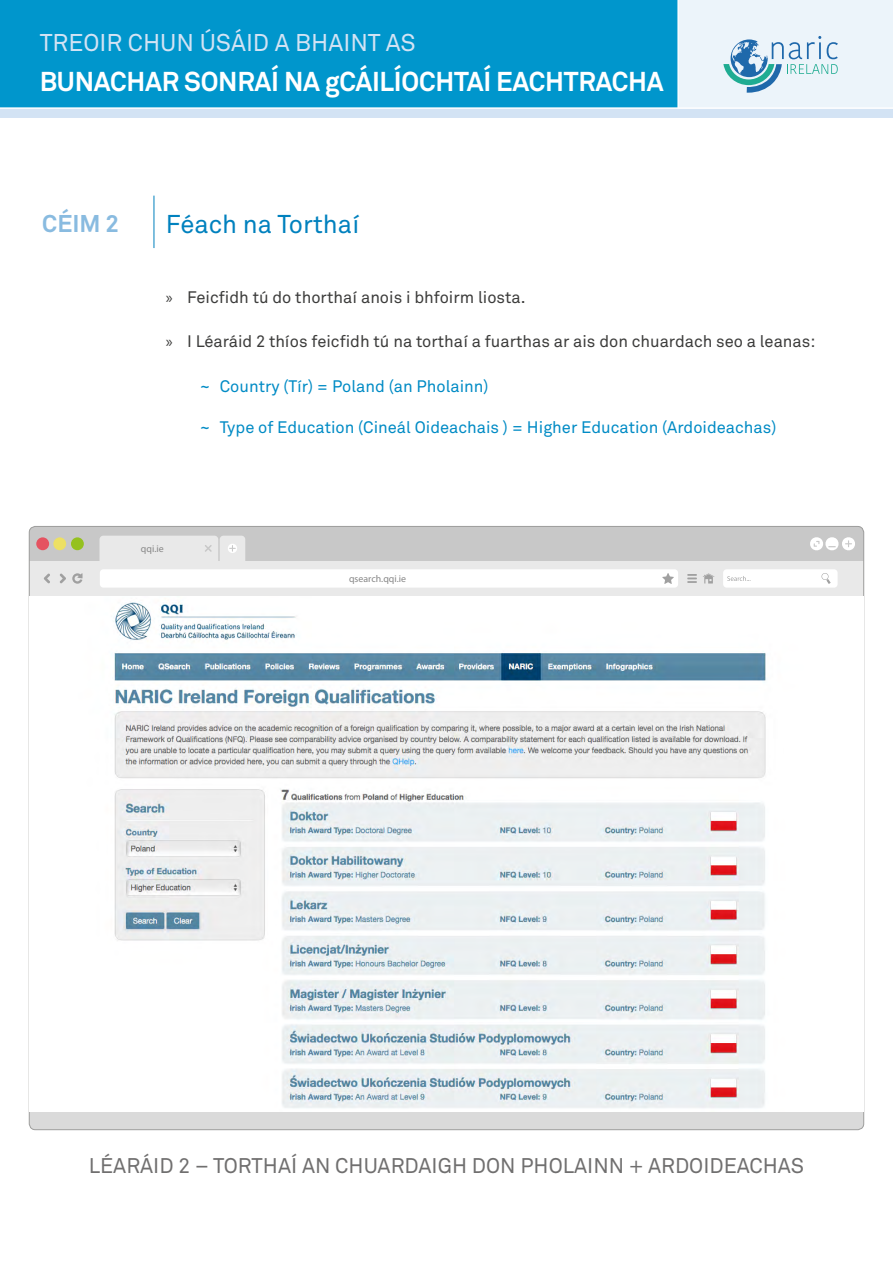
<style>
.page{position:relative;width:893px;height:1263px;background:#fff}
.page>*{position:absolute;margin:0;border:0;box-sizing:border-box;transform-origin:0 0}
.t1{font:700 27px "Akkurat";letter-spacing:-.01em;color:#fff}
.t2{font:25.5px "Akkurat";color:#0081be}
.t3{font:24px "Akkurat";color:#d3e3f4}
.t4{font:700 24px "Akkurat";color:#89bbe0}
.t5{font:21px "Akkurat";color:#706f6f}
.t6{font:16.5px "Akkurat";color:#3c3c3b}
.t7{font:16.5px "Akkurat";color:#008bc5}
.t8{font:9.9px "Myriad Pro";color:#878787}
.s1{font-family:"Myriad Pro"}
</style>
<div class="page">
<div style="left:0;top:0;width:679px;height:108px;background:#0096cc"></div>
<svg style="left:679px;top:0;width:214px;height:107px;fill:#ecf4fa"></svg>
<hr style="left:677px;top:0;width:2px;height:108px;background:#fff">
<svg style="left:0;top:107px;width:893px;height:11px"></svg>
<hr style="left:154px;top:196px;width:1px;height:52px;background:#0081be">
<div style="left:29px;top:1112px;width:835px;height:18px;background:#dadada"></div>
<div style="left:29px;top:526px;width:835px;height:35px;background:#c8c8c8"></div>
<div style="left:29px;top:561px;width:835px;height:35px;background:#e9e9e9"></div>
<svg style="left:72px;top:573px;width:11px;height:11px"></svg>
<div style="left:100px;top:569px;width:578px;height:19px;background:#fff;border-radius:4px"></div>
<div style="left:723px;top:569px;width:115px;height:19px;background:#fff;border-radius:4px"></div>
<svg style="left:687px;top:574px;width:10px;height:9px"></svg>
<svg style="left:703px;top:573px;width:11px;height:10px"></svg>
<svg style="left:821px;top:573px;width:10px;height:11px"></svg>
<svg style="left:727px;top:576px;width:24px;height:5px"></svg>
<div style="left:36px;top:537px;width:13px;height:13px;background:#e55361;border-radius:50%"></div>
<div style="left:53px;top:537px;width:13px;height:13px;background:#ede064;border-radius:50%"></div>
<div style="left:71px;top:537px;width:13px;height:13px;background:#95c11f;border-radius:50%"></div>
<svg style="left:44px;top:573px;width:6px;height:11px"></svg>
<svg style="left:60px;top:573px;width:6px;height:11px"></svg>
<div style="left:100px;top:536px;width:145px;height:25px;background:#e9e9e9"></div>
<svg style="left:810px;top:537px;width:45px;height:14px"></svg>
<svg style="left:662px;top:573px;width:12px;height:11px"></svg>
<img style="left:114px;top:602px;width:652px;height:507px">
<h3 class="t3" style="left:40px;top:27px;width:378px">TREOIR CHUN ÚSÁID A BHAINT AS</h3>
<h1 class="t1" style="left:40px;top:65px;width:626px">BUNACHAR SONRAÍ NA gCÁILÍOCHTAÍ EACHTRACHA</h1>
<h3 class="t4" style="left:42px;top:208px;width:79px">CÉIM 2</h3>
<h2 class="t2" style="left:166px;top:208px;width:195px">Féach na Torthaí</h2>
<p class="t6" style="left:166px;top:286px;width:361px"><span class="s1">»</span> Feicfidh tú do thorthaí anois i bhfoirm liosta.</p>
<p class="t6" style="left:166px;top:330px;width:651px"><span class="s1">»</span> I Léaráid 2 thíos feicfidh tú na torthaí a fuarthas ar ais don chuardach seo a leanas:</p>
<p class="t7" style="left:200px;top:376px;width:290px">~ Country (Tír) = Poland (an Pholainn)</p>
<p class="t7" style="left:200px;top:416px;width:578px">~ Type of Education (Cineál Oideachais ) = Higher Education (Ardoideachas)</p>
<p class="t8" style="left:141px;top:542px;width:24px">qqi.ie</p>
<p class="t8" style="left:349px;top:573px;width:58px">qsearch.qqi.ie</p>
<p class="t5" style="left:89px;top:1153px;width:717px">LÉARÁID 2 – TORTHAÍ AN CHUARDAIGH DON PHOLAINN + ARDOIDEACHAS</p>
</div>
